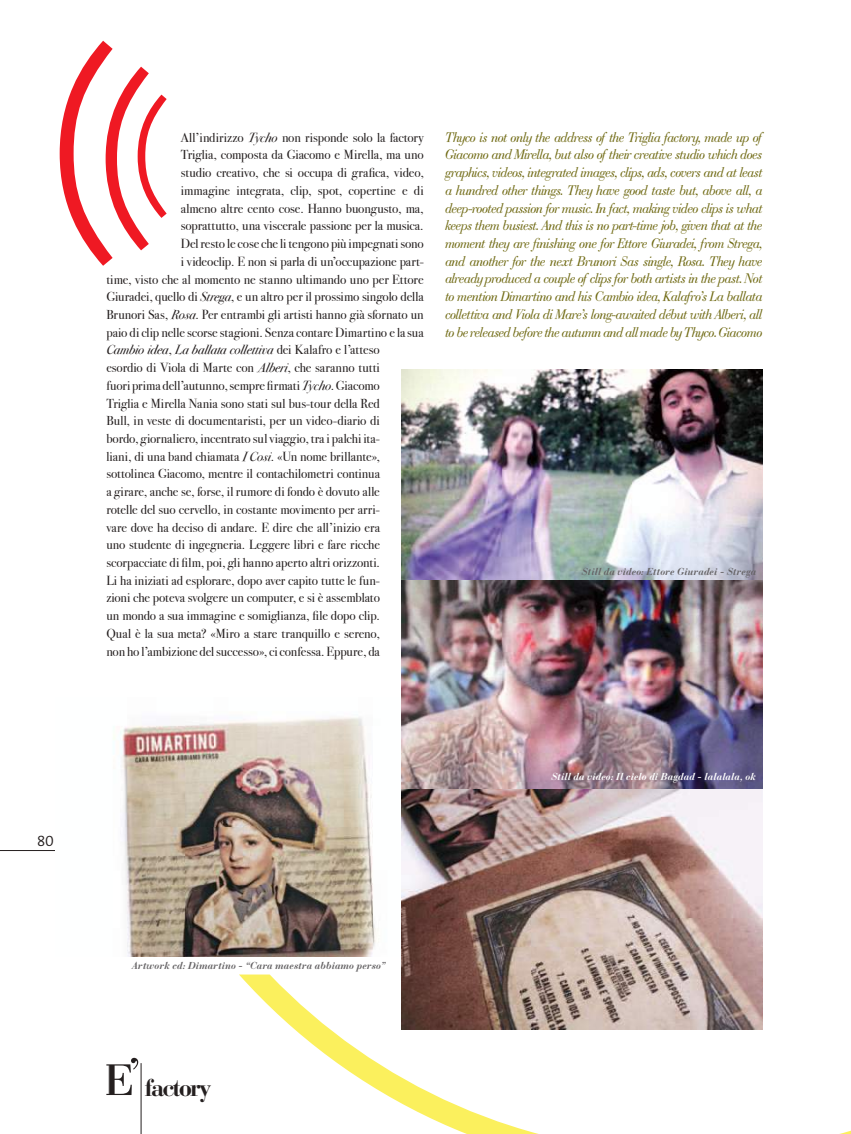
<style>
.page{position:relative;width:851px;height:1134px;background:#fff}
.page>*{position:absolute;margin:0;border:0;box-sizing:border-box;transform-origin:0 0}
.t1{font:700 24.12px "Bauer Bodoni Std";letter-spacing:-.08em;color:#241f1f}
.t2{font:15px "The Mix Semi Light Caps";color:#241f1f}
.t3{font:italic 13.75px/17.8px "Bodoni Classic Ad";letter-spacing:-.03em;color:#6f6912;text-align:justify}
.t4{font:13.12px/17.8px "Bodoni Svty Two ITCTT Book";letter-spacing:-.005em;color:#241f1f;text-align:right}
.t5{font:13.12px "Bodoni Svty Two ITCTT Book Ita";letter-spacing:-.005em;color:#241f1f}
.t6{font:italic 700 10px "Bodoni Classic Ad";letter-spacing:.015em;color:#656365}
.t7{font:italic 700 10px "Bodoni Classic Ad";letter-spacing:.01em;color:#fff}
.s1{font-family:"Bodoni Svty Two ITCTT Book Ita"}
.s2{font-family:"Bodoni Svty Two ITCTT Book"}
</style>
<div class="page">
<hr style="left:0;top:850px;width:56px;height:1px;background:#241f1f">
<img style="left:114px;top:717px;width:258px;height:240px">
<svg style="left:106px;top:1058px;width:32px;height:37px"></svg>
<hr style="left:141px;top:1063px;width:1px;height:71px;background:#241f1f">
<img style="left:401px;top:580px;width:361px;height:253px">
<img style="left:401px;top:580px;width:131px;height:56px">
<svg style="left:424px;top:709px;width:147px;height:61px"></svg>
<img style="left:401px;top:369px;width:361px;height:211px">
<svg style="left:239px;top:833px;width:611px;height:301px"></svg>
<svg style="left:60px;top:41px;width:107px;height:225px"></svg>
<p class="t2" style="left:37px;top:828px;width:18px">80</p>
<p class="t4" style="left:106px;top:127px;width:319px">All’indirizzo <span class="s1">Tycho</span> non risponde solo la factory<br>Triglia, composta da Giacomo e Mirella, ma uno<br>studio creativo, che si occupa di grafica, video,<br>immagine integrata, clip, spot, copertine e di<br>almeno altre cento cose. Hanno buongusto, ma,<br>soprattutto, una viscerale passione per la musica.<br>Del resto le cose che li tengono più impegnati sono<br>i videoclip. E non si parla di un’occupazione part-<br>time, visto che al momento ne stanno ultimando uno per Ettore Giuradei, quello di <span class="s1">Strega</span>, e un altro per il prossimo singolo della Brunori Sas, <span class="s1">Rosa</span>. Per entrambi gli artisti hanno già sfornato un paio di clip nelle scorse stagioni. Senza contare Dimartino e la sua</p>
<p class="t5" style="left:106px;top:338px;width:275px">Cambio idea<span class="s2">,</span> La ballata collettiva <span class="s2">dei Kalafro e l’atteso</span></p>
<p class="t4" style="left:106px;top:357px;width:275px;text-align:justify">esordio di Viola di Marte con <span class="s1">Alberi</span>, che saranno tutti fuori prima dell’autunno, sempre firmati <span class="s1">Tycho</span>. Giacomo Triglia e Mirella Nania sono stati sul bus-tour della Red Bull, in veste di documentaristi, per un video-diario di bordo, giornaliero, incentrato sul viaggio, tra i palchi ita&shy;liani, di una band chiamata <span class="s1">I Cosi</span>. «Un nome brillante», sottolinea Giacomo, mentre il contachilometri continua a girare, anche se, forse, il rumore di fondo è dovuto alle rotelle del suo cervello, in costante movimento per arri&shy;vare dove ha deciso di andare. E dire che all’inizio era uno studente di ingegneria. Leggere libri e fare ricche scorpacciate di film, poi, gli hanno aperto altri orizzonti.<br>Li ha iniziati ad esplorare, dopo aver capito tutte le fun&shy;zioni che poteva svolgere un computer, e si è assemblato un mondo a sua immagine e somiglianza, file dopo clip.<br>Qual è la sua meta? «Miro a stare tranquillo e sereno, non ho l’ambizione del successo», ci confessa. Eppure, da</p>
<p class="t3" style="left:445px;top:128px;width:319px">Thyco is not only the address of the Triglia factory, made up of Giacomo and Mirella, but also of their creative studio which does graphics, videos, integrated images, clips, ads, covers and at least a hundred other things. They have good taste but, above all, a deep-rooted passion for music. In fact, making video clips is what keeps them busiest. And this is no part-time job, given that at the moment they are finishing one for Ettore Giuradei, from Strega, and another for the next Brunori Sas single, Rosa. They have already produced a couple of clips for both artists in the past. Not to mention Dimartino and his Cambio idea, Kalafro’s La ballata collettiva and Viola di Mare’s long-awaited début with Alberi, all to be released before the autumn and all made by Thyco. Giacomo</p>
<p class="t6" style="left:581px;top:565px;width:176px">Still da video: Ettore Giuradei - Strega</p>
<p class="t7" style="left:551px;top:770px;width:206px">Still da video: Il cielo di Bagdad - lalalala, ok</p>
<p class="t6" style="left:132px;top:959px;width:255px">Artwork cd: Dimartino - “Cara maestra abbiamo perso”</p>
<h1 class="t1" style="left:145px;top:1073px;width:68px">factory</h1>
</div>
